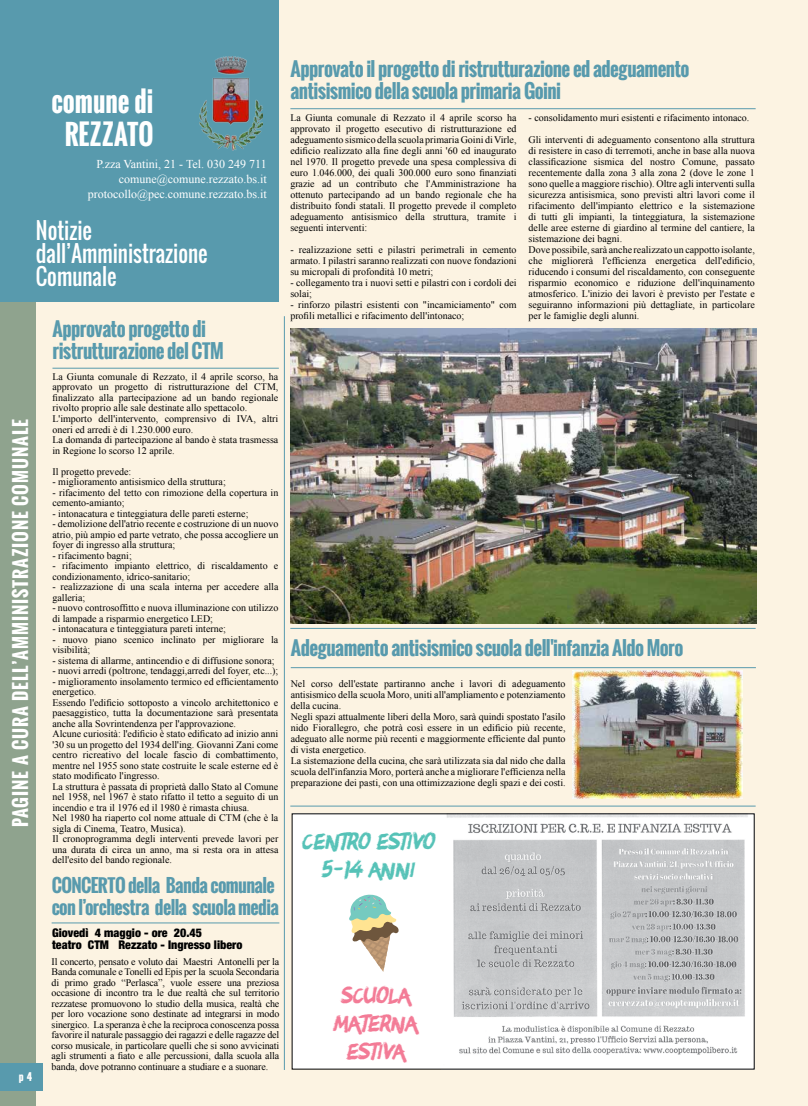
<style>
.page{position:relative;width:808px;height:1106px;background:#fcf3e2}
.page>*{position:absolute;margin:0;border:0;box-sizing:border-box;transform-origin:0 0}
.t1{font:700 27.6px/33px "Oswald";color:#fff;text-align:center;scale:.92 1}
.t2{font:23.3px/27.9px "Rise";color:#55c2b7;text-align:center}
.t3{font:23.3px/27.9px "Rise";color:#f37b96;text-align:center}
.t4{font:22.8px/22.8px "Oswald";color:#fff;scale:.92 1}
.t5{font:700 19px/22px "Oswald";letter-spacing:-.025em;color:#589aad}
.t6{font:700 18px/22px "Oswald";letter-spacing:-.035em;color:#589aad}
.t7{font:700 18px "Oswald";letter-spacing:.05em;color:#fff}
.t8{font:12px/15px "Times New Roman";color:#fff;text-align:right}
.t9{font:900 condensed 12px/12px "Helvetica Neue LT Pro";color:#000}
.t10{font:10px/10.5px "Times New Roman";color:#000}
.t11{font:700 10px "Oswald";color:#fff}
</style>
<div class="page">
<div style="left:0;top:57px;width:35px;height:1049px;background:#8fa38e"></div>
<div style="left:0;top:0;width:279px;height:302px;background:#589aad"></div>
<img style="left:200px;top:57px;width:63px;height:93px">
<div style="left:0;top:1063px;width:43px;height:28px;background:#589aad"></div>
<hr style="left:290px;top:108px;width:466px;height:1px;background:#589aad">
<hr style="left:291px;top:667px;width:465px;height:1px;background:#589aad">
<hr style="left:52px;top:368px;width:227px;height:1px;background:#589aad">
<hr style="left:52px;top:922px;width:227px;height:1px;background:#589aad">
<hr style="left:290px;top:628px;width:466px;height:1px;background:#589aad">
<hr style="left:290px;top:805px;width:466px;height:1px;background:#589aad">
<hr style="left:284px;top:316px;width:1px;height:754px;background:#589aad">
<img style="left:291px;top:328px;width:465px;height:295px">
<img style="left:573px;top:670px;width:169px;height:128px">
<div style="left:292px;top:813px;width:462px;height:256px;background:#fff"></div>
<svg style="left:349px;top:894px;width:50px;height:78px"></svg>
<img style="left:446px;top:815px;width:302px;height:240px">
<h1 class="t1" style="left:51px;top:85px;width:112px">comune di<br>REZZATO</h1>
<p class="t8" style="left:88px;top:156px;width:181px">P.zza Vantini, 21 - Tel. 030 249 711 comune@comune.rezzato.bs.it protocollo@pec.comune.rezzato.bs.it</p>
<h3 class="t4" style="left:36px;top:219px;width:188px">Notizie dall’Amministrazione<br>Comunale</h3>
<h3 class="t7" style="left:7px;top:827px;width:409px;rotate:-90deg">PAGINE A CURA DELL’AMMINISTRAZIONE COMUNALE</h3>
<p class="t11" style="left:19px;top:1069px;width:15px">p 4</p>
<h3 class="t5" style="left:53px;top:318px;width:173px">Approvato progetto di ristrutturazione del CTM</h3>
<p class="t10" style="left:52px;top:371px;width:227px">La Giunta comunale di Rezzato, il 4 aprile scorso, ha approvato un progetto di ristrutturazione del CTM, finalizzato alla partecipazione ad un bando regionale rivolto proprio alle sale destinate allo spettacolo.<br>L'importo dell'intervento, comprensivo di IVA, altri oneri ed arredi è di 1.230.000 euro.<br>La domanda di partecipazione al bando è stata trasmessa in Regione lo scorso 12 aprile.</p>
<p class="t10" style="left:52px;top:466px;width:80px">Il progetto prevede:</p>
<p class="t10" style="left:52px;top:476px;width:175px">- miglioramento antisismico della struttura;</p>
<p class="t10" style="left:52px;top:487px;width:227px">- rifacimento del tetto con rimozione della copertura in cemento-amianto;</p>
<p class="t10" style="left:52px;top:508px;width:198px">- intonacatura e tinteggiatura delle pareti esterne;</p>
<p class="t10" style="left:52px;top:518px;width:227px;text-align:justify">- demolizione dell'atrio recente e costruzione di un nuovo atrio, più ampio ed parte vetrato, che possa accogliere un foyer di ingresso alla struttura;</p>
<p class="t10" style="left:52px;top:550px;width:81px">- rifacimento bagni;</p>
<p class="t10" style="left:52px;top:560px;width:227px">- rifacimento impianto elettrico, di riscaldamento e condizionamento, idrico-sanitario;</p>
<p class="t10" style="left:52px;top:581px;width:227px">- realizzazione di una scala interna per accedere alla galleria;</p>
<p class="t10" style="left:52px;top:602px;width:227px">- nuovo controsoffitto e nuova illuminazione con utilizzo di lampade a risparmio energetico LED;</p>
<p class="t10" style="left:52px;top:623px;width:175px">- intonacatura e tinteggiatura pareti interne;</p>
<p class="t10" style="left:52px;top:634px;width:227px">- nuovo piano scenico inclinato per migliorare la visibilità;</p>
<p class="t10" style="left:52px;top:655px;width:224px">- sistema di allarme, antincendio e di diffusione sonora;</p>
<p class="t10" style="left:52px;top:665px;width:227px">- nuovi arredi (poltrone, tendaggi,arredi del foyer, etc...);</p>
<p class="t10" style="left:52px;top:676px;width:227px">- miglioramento insolamento termico ed efficientamento energetico.<br>Essendo l'edificio sottoposto a vincolo architettonico e paesaggistico, tutta la documentazione sarà presentata anche alla Sovrintendenza per l'approvazione.<br>Alcune curiosità: l'edificio è stato edificato ad inizio anni '30 su un progetto del 1934 dell'ing. Giovanni Zani come centro ricreativo del locale fascio di combattimento, mentre nel 1955 sono state costruite le scale esterne ed è stato modificato l'ingresso.<br>La struttura è passata di proprietà dallo Stato al Comune nel 1958, nel 1967 è stato rifatto il tetto a seguito di un incendio e tra il 1976 ed il 1980 è rimasta chiusa.<br>Nel 1980 ha riaperto col nome attuale di CTM (che è la sigla di Cinema, Teatro, Musica).<br>Il cronoprogramma degli interventi prevede lavori per una durata di circa un anno, ma si resta ora in attesa dell'esito del bando regionale.</p>
<h3 class="t6" style="left:52px;top:874px;width:229px">CONCERTO della Banda comunale con l’orchestra della scuola media</h3>
<p class="t9" style="left:52px;top:926px;width:192px">Giovedì 4 maggio - ore 20.45<br>teatro CTM Rezzato - Ingresso libero</p>
<p class="t10" style="left:52px;top:956px;width:229px;text-align:justify">Il concerto, pensato e voluto dai Maestri Antonelli per la Banda comunale e Tonelli ed Epis per la scuola Secondaria di primo grado “Perlasca”, vuole essere una preziosa occasione di incontro tra le due realtà che sul territorio rezzatese promuovono lo studio della musica, realtà che per loro vocazione sono destinate ad integrarsi in modo sinergico. La speranza è che la reciproca conoscenza possa favorire il naturale passaggio dei ragazzi e delle ragazze del corso musicale, in particolare quelli che si sono avvicinati agli strumenti a fiato e alle percussioni, dalla scuola alla banda, dove potranno continuare a studiare e a suonare.</p>
<h3 class="t5" style="left:290px;top:58px;width:401px">Approvato il progetto di ristrutturazione ed adeguamento antisismico della scuola primaria Goini</h3>
<p class="t10" style="left:290px;top:112px;width:228px;line-height:11px;text-align:justify">La Giunta comunale di Rezzato il 4 aprile scorso ha approvato il progetto esecutivo di ristrutturazione ed adeguamento sismico della scuola primaria Goini di Virle, edificio realizzato alla fine degli anni '60 ed inaugurato nel 1970. Il progetto prevede una spesa complessiva di euro 1.046.000, dei quali 300.000 euro sono finanziati grazie ad un contributo che l'Amministrazione ha ottenuto partecipando ad un bando regionale che ha distribuito fondi statali. Il progetto prevede il completo adeguamento antisismico della struttura, tramite i seguenti interventi:</p>
<p class="t10" style="left:290px;top:244px;width:228px;line-height:11px;text-align:justify">- realizzazione setti e pilastri perimetrali in cemento armato. I pilastri saranno realizzati con nuove fondazioni su micropali di profondità 10 metri;</p>
<p class="t10" style="left:290px;top:277px;width:228px;line-height:11px">- collegamento tra i nuovi setti e pilastri con i cordoli dei solai;</p>
<p class="t10" style="left:290px;top:299px;width:228px;line-height:11px">- rinforzo pilastri esistenti con "incamiciamento" com profili metallici e rifacimento dell'intonaco;</p>
<p class="t10" style="left:529px;top:112px;width:222px">- consolidamento muri esistenti e rifacimento intonaco.</p>
<p class="t10" style="left:529px;top:134px;width:228px;line-height:11px">Gli interventi di adeguamento consentono alla struttura di resistere in caso di terremoti, anche in base alla nuova classificazione sismica del nostro Comune, passato recentemente dalla zona 3 alla zona 2 (dove le zone 1 sono quelle a maggiore rischio). Oltre agli interventi sulla sicurezza antisismica, sono previsti altri lavori come il rifacimento dell'impianto elettrico e la sistemazione di tutti gli impianti, la tinteggiatura, la sistemazione delle aree esterne di giardino al termine del cantiere, la sistemazione dei bagni.<br>Dove possibile, sarà anche realizzato un cappotto isolante, che migliorerà l'efficienza energetica dell'edificio, riducendo i consumi del riscaldamento, con conseguente risparmio economico e riduzione dell'inquinamento atmosferico. L'inizio dei lavori è previsto per l'estate e seguiranno informazioni più dettagliate, in particolare per le famiglie degli alunni.</p>
<h3 class="t5" style="left:291px;top:637px;width:394px">Adeguamento antisismico scuola dell'infanzia Aldo Moro</h3>
<p class="t10" style="left:291px;top:677px;width:276px;line-height:11px">Nel corso dell'estate partiranno anche i lavori di adeguamento antisismico della scuola Moro, uniti all'ampliamento e potenziamento della cucina.<br>Negli spazi attualmente liberi della Moro, sarà quindi spostato l'asilo nido Fiorallegro, che potrà così essere in un edificio più recente, adeguato alle norme più recenti e maggiormente efficiente dal punto di vista energetico.<br>La sistemazione della cucina, che sarà utilizzata sia dal nido che dalla scuola dell'infanzia Moro, porterà anche a migliorare l'efficienza nella preparazione dei pasti, con una ottimizzazione degli spazi e dei costi.</p>
<h2 class="t2" style="left:302px;top:826px;width:135px">CENTRO ESTIVO<br>5-14 ANNI</h2>
<h2 class="t3" style="left:335px;top:979px;width:85px">SCUOLA<br>MATERNA<br>ESTIVA</h2>
</div>
